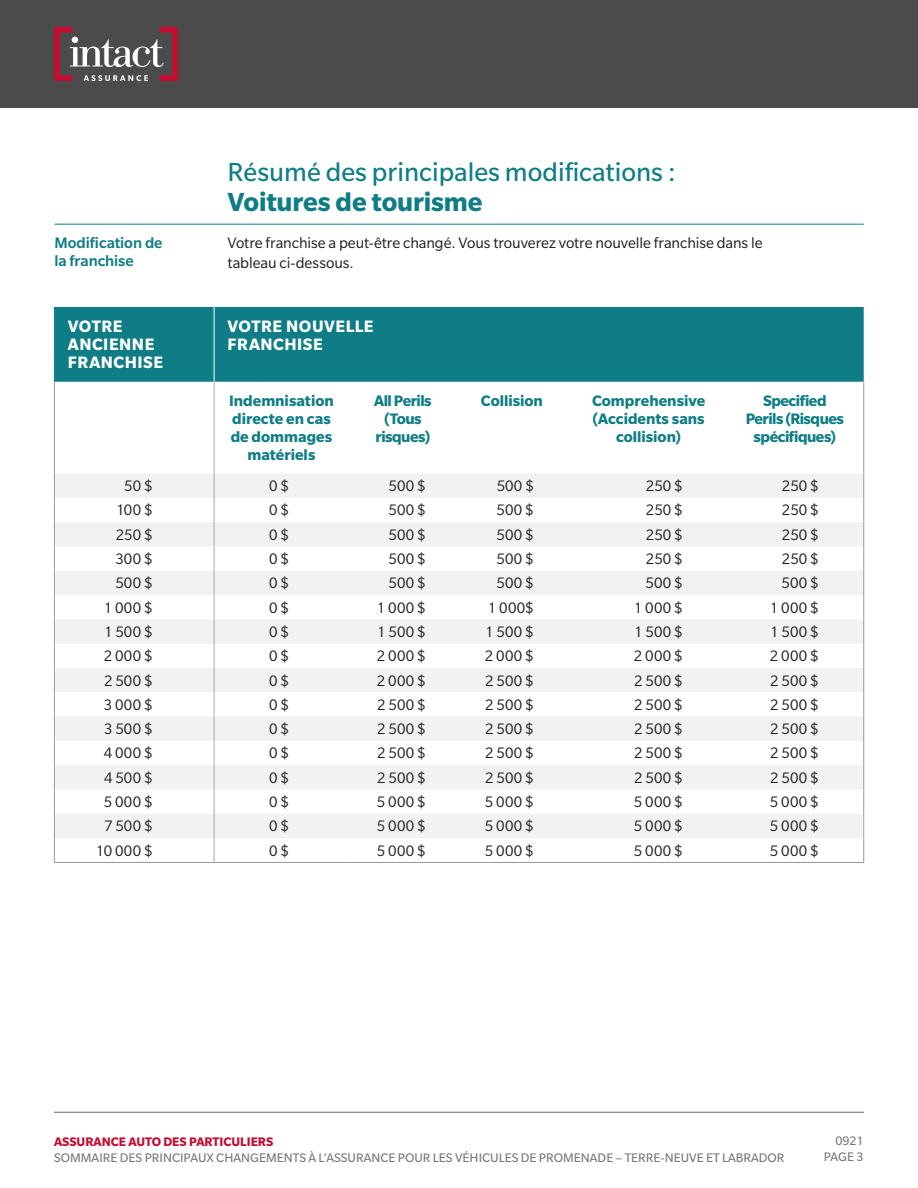
<style>
.page{position:relative;width:918px;height:1188px;background:#fff}
.page>*{position:absolute;margin:0;border:0;box-sizing:border-box;transform-origin:0 0}
.t1{font:28.5px/30px "Slate Std";color:#0f7d85}
.t2{font:700 18px/18px "Slate Std";letter-spacing:.03em;color:#fff}
.Body{font:16.5px/19.5px "Slate Std";letter-spacing:.005em;color:#1e1e1e}
.Subhead_Bold{font:700 16.5px/18px "Slate Std";letter-spacing:-.005em;color:#0f7d85;text-align:center}
.Subhead_Bold-2{font:700 16.5px/18px "Slate Std";letter-spacing:-.03em;color:#0f7d85;text-align:center}
.Subhead{font:500 16.5px/18px "Slate Std";color:#0f7d85}
.t3{font:13.5px/16.2px "Slate Std";color:#787878;text-align:right}
.t4{font:700 13.5px "Slate Std";color:#c60c30}
.s1{font-weight:700}
</style>
<div class="page">
<div style="left:0;top:0;width:918px;height:108px;background:#4b4b4b"></div>
<hr style="left:54px;top:1112px;width:810px;height:1px;background:#666">
<svg style="left:54px;top:27px;width:124px;height:54px"></svg>
<div style="left:55px;top:307px;width:809px;height:75px;background:#0f7d85"></div>
<svg style="left:55px;top:474px;width:808px;height:364px;fill:#f2f2f2"></svg>
<hr style="left:214px;top:382px;width:1px;height:92px;background:#a5a5a5">
<hr style="left:54px;top:224px;width:160px;height:1px;background:#0f7d85">
<hr style="left:214px;top:224px;width:138px;height:1px;background:#0f7d85">
<hr style="left:352px;top:224px;width:102px;height:1px;background:#0f7d85">
<hr style="left:454px;top:224px;width:117px;height:1px;background:#0f7d85">
<hr style="left:571px;top:224px;width:158px;height:1px;background:#0f7d85">
<hr style="left:729px;top:224px;width:135px;height:1px;background:#0f7d85">
<hr style="left:54px;top:382px;width:1px;height:92px;background:#999">
<hr style="left:54px;top:862px;width:160px;height:1px;background:#999">
<hr style="left:214px;top:862px;width:138px;height:1px;background:#999">
<hr style="left:352px;top:862px;width:102px;height:1px;background:#999">
<hr style="left:454px;top:862px;width:117px;height:1px;background:#999">
<hr style="left:571px;top:862px;width:158px;height:1px;background:#999">
<hr style="left:729px;top:862px;width:135px;height:1px;background:#999">
<hr style="left:54px;top:307px;width:1px;height:75px;background:#0f7d85">
<hr style="left:863px;top:382px;width:1px;height:92px;background:#999">
<svg style="left:54px;top:474px;width:1px;height:388px"></svg>
<hr style="left:214px;top:307px;width:1px;height:75px;background:#fff">
<svg style="left:214px;top:474px;width:1px;height:388px"></svg>
<svg style="left:863px;top:474px;width:1px;height:388px"></svg>
<p class="t1" style="left:228px;top:156px;width:449px">Résumé des principales modifications :<br><span class="s1">Voitures de tourisme</span></p>
<p class="Subhead" style="left:54px;top:234px;width:110px">Modification de la franchise</p>
<p class="Body" style="left:228px;top:233px;width:537px">Votre franchise a peut-être changé. Vous trouverez votre nouvelle franchise dans le tableau ci-dessous.</p>
<h1 class="t2" style="left:68px;top:317px;width:97px">VOTRE<br>ANCIENNE<br>FRANCHISE</h1>
<h1 class="t2" style="left:228px;top:317px;width:148px">VOTRE NOUVELLE<br>FRANCHISE</h1>
<p class="Subhead_Bold" style="left:229px;top:392px;width:106px">Indemnisation directe en cas de dommages matériels</p>
<p class="Subhead_Bold-2" style="left:374px;top:392px;width:59px">All Perils (Tous risques)</p>
<p class="Subhead_Bold" style="left:481px;top:392px;width:64px">Collision</p>
<p class="Subhead_Bold" style="left:592px;top:392px;width:115px">Comprehensive (Accidents sans collision)</p>
<p class="Subhead_Bold-2" style="left:746px;top:392px;width:100px">Specified<br>Perils (Risques spécifiques)</p>
<p class="Body" style="left:124px;top:476px;width:30px">50 $</p>
<p class="Body" style="left:269px;top:476px;width:21px">0 $</p>
<p class="Body" style="left:389px;top:476px;width:39px">500 $</p>
<p class="Body" style="left:497px;top:476px;width:39px">500 $</p>
<p class="Body" style="left:646px;top:476px;width:38px">250 $</p>
<p class="Body" style="left:782px;top:476px;width:38px">250 $</p>
<p class="Body" style="left:116px;top:500px;width:38px">100 $</p>
<p class="Body" style="left:269px;top:500px;width:21px">0 $</p>
<p class="Body" style="left:389px;top:500px;width:39px">500 $</p>
<p class="Body" style="left:497px;top:500px;width:39px">500 $</p>
<p class="Body" style="left:646px;top:500px;width:38px">250 $</p>
<p class="Body" style="left:782px;top:500px;width:38px">250 $</p>
<p class="Body" style="left:116px;top:525px;width:38px">250 $</p>
<p class="Body" style="left:269px;top:525px;width:21px">0 $</p>
<p class="Body" style="left:389px;top:525px;width:39px">500 $</p>
<p class="Body" style="left:497px;top:525px;width:39px">500 $</p>
<p class="Body" style="left:646px;top:525px;width:38px">250 $</p>
<p class="Body" style="left:782px;top:525px;width:38px">250 $</p>
<p class="Body" style="left:115px;top:549px;width:39px">300 $</p>
<p class="Body" style="left:269px;top:549px;width:21px">0 $</p>
<p class="Body" style="left:389px;top:549px;width:39px">500 $</p>
<p class="Body" style="left:497px;top:549px;width:39px">500 $</p>
<p class="Body" style="left:646px;top:549px;width:38px">250 $</p>
<p class="Body" style="left:782px;top:549px;width:38px">250 $</p>
<p class="Body" style="left:115px;top:573px;width:39px">500 $</p>
<p class="Body" style="left:269px;top:573px;width:21px">0 $</p>
<p class="Body" style="left:389px;top:573px;width:39px">500 $</p>
<p class="Body" style="left:497px;top:573px;width:39px">500 $</p>
<p class="Body" style="left:646px;top:573px;width:39px">500 $</p>
<p class="Body" style="left:782px;top:573px;width:39px">500 $</p>
<p class="Body" style="left:104px;top:598px;width:50px">1 000 $</p>
<p class="Body" style="left:269px;top:598px;width:21px">0 $</p>
<p class="Body" style="left:377px;top:598px;width:50px">1 000 $</p>
<p class="Body" style="left:488px;top:598px;width:47px">1 000$</p>
<p class="Body" style="left:634px;top:598px;width:50px">1 000 $</p>
<p class="Body" style="left:770px;top:598px;width:50px">1 000 $</p>
<p class="Body" style="left:104px;top:622px;width:50px">1 500 $</p>
<p class="Body" style="left:269px;top:622px;width:21px">0 $</p>
<p class="Body" style="left:377px;top:622px;width:50px">1 500 $</p>
<p class="Body" style="left:485px;top:622px;width:50px">1 500 $</p>
<p class="Body" style="left:634px;top:622px;width:50px">1 500 $</p>
<p class="Body" style="left:770px;top:622px;width:50px">1 500 $</p>
<p class="Body" style="left:104px;top:646px;width:50px">2 000 $</p>
<p class="Body" style="left:269px;top:646px;width:21px">0 $</p>
<p class="Body" style="left:377px;top:646px;width:50px">2 000 $</p>
<p class="Body" style="left:485px;top:646px;width:50px">2 000 $</p>
<p class="Body" style="left:634px;top:646px;width:50px">2 000 $</p>
<p class="Body" style="left:770px;top:646px;width:50px">2 000 $</p>
<p class="Body" style="left:104px;top:670px;width:50px">2 500 $</p>
<p class="Body" style="left:269px;top:670px;width:21px">0 $</p>
<p class="Body" style="left:377px;top:670px;width:50px">2 000 $</p>
<p class="Body" style="left:485px;top:670px;width:50px">2 500 $</p>
<p class="Body" style="left:634px;top:670px;width:50px">2 500 $</p>
<p class="Body" style="left:770px;top:670px;width:50px">2 500 $</p>
<p class="Body" style="left:104px;top:695px;width:50px">3 000 $</p>
<p class="Body" style="left:269px;top:695px;width:21px">0 $</p>
<p class="Body" style="left:377px;top:695px;width:50px">2 500 $</p>
<p class="Body" style="left:485px;top:695px;width:50px">2 500 $</p>
<p class="Body" style="left:634px;top:695px;width:50px">2 500 $</p>
<p class="Body" style="left:770px;top:695px;width:50px">2 500 $</p>
<p class="Body" style="left:104px;top:719px;width:50px">3 500 $</p>
<p class="Body" style="left:269px;top:719px;width:21px">0 $</p>
<p class="Body" style="left:377px;top:719px;width:50px">2 500 $</p>
<p class="Body" style="left:485px;top:719px;width:50px">2 500 $</p>
<p class="Body" style="left:634px;top:719px;width:50px">2 500 $</p>
<p class="Body" style="left:770px;top:719px;width:50px">2 500 $</p>
<p class="Body" style="left:104px;top:743px;width:50px">4 000 $</p>
<p class="Body" style="left:269px;top:743px;width:21px">0 $</p>
<p class="Body" style="left:377px;top:743px;width:50px">2 500 $</p>
<p class="Body" style="left:485px;top:743px;width:50px">2 500 $</p>
<p class="Body" style="left:634px;top:743px;width:50px">2 500 $</p>
<p class="Body" style="left:770px;top:743px;width:50px">2 500 $</p>
<p class="Body" style="left:104px;top:768px;width:50px">4 500 $</p>
<p class="Body" style="left:269px;top:768px;width:21px">0 $</p>
<p class="Body" style="left:377px;top:768px;width:50px">2 500 $</p>
<p class="Body" style="left:485px;top:768px;width:50px">2 500 $</p>
<p class="Body" style="left:634px;top:768px;width:50px">2 500 $</p>
<p class="Body" style="left:770px;top:768px;width:50px">2 500 $</p>
<p class="Body" style="left:104px;top:792px;width:50px">5 000 $</p>
<p class="Body" style="left:269px;top:792px;width:21px">0 $</p>
<p class="Body" style="left:377px;top:792px;width:50px">5 000 $</p>
<p class="Body" style="left:485px;top:792px;width:50px">5 000 $</p>
<p class="Body" style="left:634px;top:792px;width:50px">5 000 $</p>
<p class="Body" style="left:770px;top:792px;width:50px">5 000 $</p>
<p class="Body" style="left:104px;top:816px;width:50px">7 500 $</p>
<p class="Body" style="left:269px;top:816px;width:21px">0 $</p>
<p class="Body" style="left:377px;top:816px;width:50px">5 000 $</p>
<p class="Body" style="left:485px;top:816px;width:50px">5 000 $</p>
<p class="Body" style="left:634px;top:816px;width:50px">5 000 $</p>
<p class="Body" style="left:770px;top:816px;width:50px">5 000 $</p>
<p class="Body" style="left:96px;top:841px;width:58px">10 000 $</p>
<p class="Body" style="left:269px;top:841px;width:21px">0 $</p>
<p class="Body" style="left:377px;top:841px;width:50px">5 000 $</p>
<p class="Body" style="left:485px;top:841px;width:50px">5 000 $</p>
<p class="Body" style="left:634px;top:841px;width:50px">5 000 $</p>
<p class="Body" style="left:770px;top:841px;width:50px">5 000 $</p>
<p class="t4" style="left:54px;top:1135px;width:221px">ASSURANCE AUTO DES PARTICULIERS</p>
<p class="t3" style="left:54px;top:1150px;width:732px">SOMMAIRE DES PRINCIPAUX CHANGEMENTS À L’ASSURANCE POUR LES VÉHICULES DE PROMENADE – TERRE-NEUVE ET LABRADOR</p>
<p class="t3" style="left:824px;top:1132px;width:41px">0921<br>PAGE 3</p>
</div>
